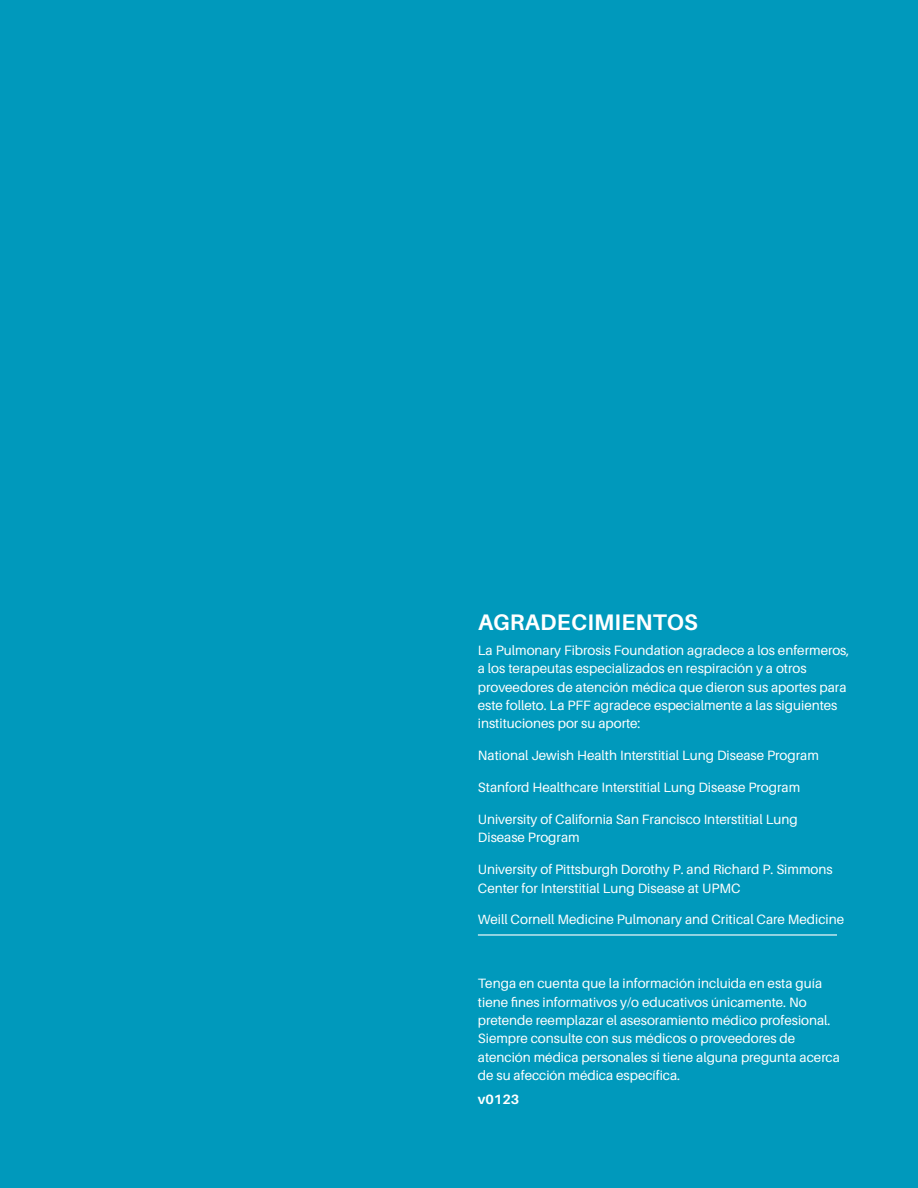
<style>
.page{position:relative;width:918px;height:1188px;background:#0099bc}
.page>*{position:absolute;margin:0;border:0;box-sizing:border-box;transform-origin:0 0}
.t1{font:700 22.5px "Aileron";letter-spacing:.01em;color:#fff}
.t2{font:13.5px/18.3px "Aileron";color:#fff}
.t3{font:700 13.5px "Aileron";color:#fff}
</style>
<div class="page">
<hr style="left:478px;top:934px;width:359px;height:2px;background:#fff">
<h1 class="t1" style="left:478px;top:609px;width:221px">AGRADECIMIENTOS</h1>
<p class="t2" style="left:478px;top:641px;width:373px">La Pulmonary Fibrosis Foundation agradece a los enfermeros, a los terapeutas especializados en respiración y a otros proveedores de atención médica que dieron sus aportes para este folleto. La PFF agradece especialmente a las siguientes instituciones por su aporte:</p>
<p class="t2" style="left:478px;top:746px;width:343px">National Jewish Health Interstitial Lung Disease Program</p>
<p class="t2" style="left:478px;top:778px;width:324px">Stanford Healthcare Interstitial Lung Disease Program</p>
<p class="t2" style="left:478px;top:810px;width:321px">University of California San Francisco Interstitial Lung<br>Disease Program</p>
<p class="t2" style="left:478px;top:860px;width:356px">University of Pittsburgh Dorothy P. and Richard P. Simmons<br>Center for Interstitial Lung Disease at UPMC</p>
<p class="t2" style="left:478px;top:911px;width:368px">Weill Cornell Medicine Pulmonary and Critical Care Medicine</p>
<p class="t2" style="left:478px;top:974px;width:364px">Tenga en cuenta que la información incluida en esta guía tiene fines informativos y/o educativos únicamente. No pretende reemplazar el asesoramiento médico profesional.<br>Siempre consulte con sus médicos o proveedores de atención médica personales si tiene alguna pregunta acerca de su afección médica específica.</p>
<p class="t3" style="left:478px;top:1092px;width:43px">v0123</p>
</div>
